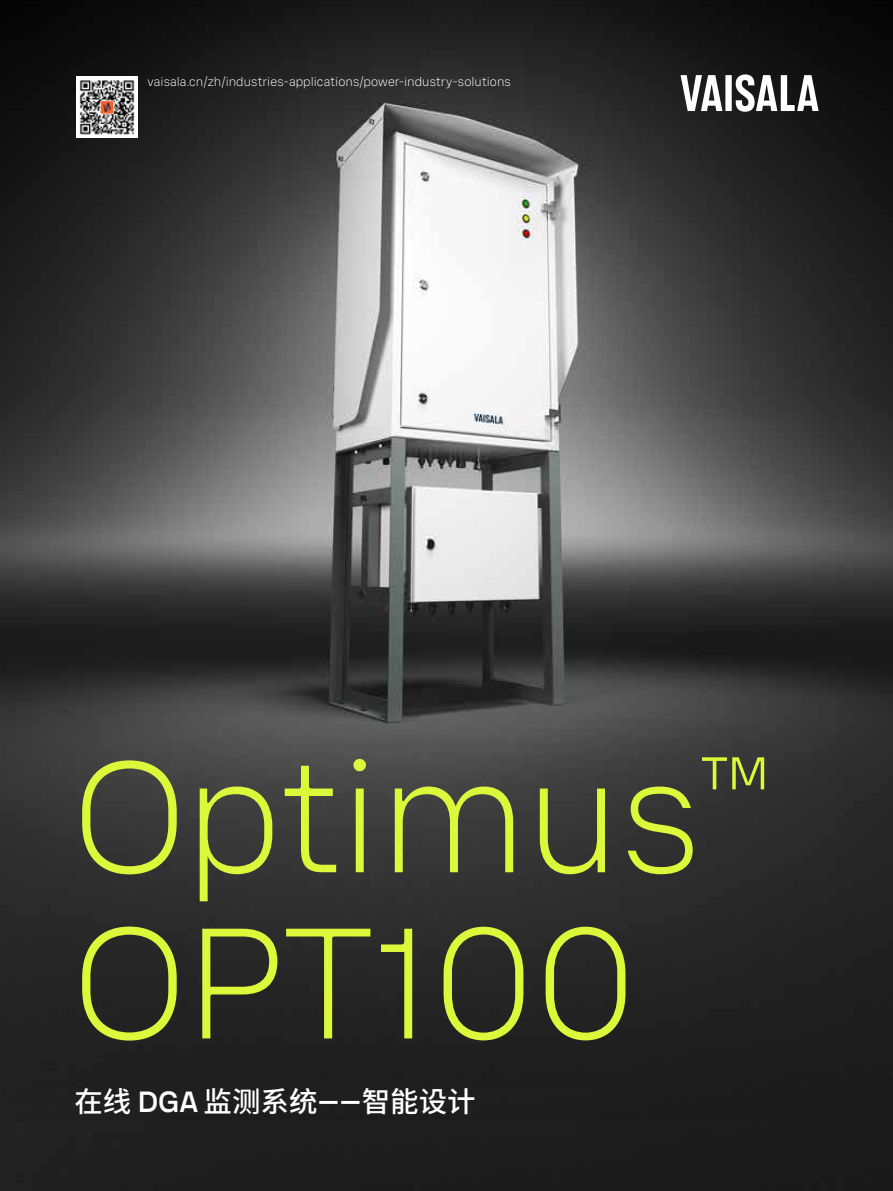
<style>
.page{position:relative;width:893px;height:1191px;background:#fff}
.page>*{position:absolute;margin:0;border:0;box-sizing:border-box;transform-origin:0 0}
.t1{font:300 153px/166.1px "Vaisala Sans";color:#dbf93a}
.t2{font:500 28.5px "Source Han Sans CN";color:#fff}
.t3{font:300 12px "Vaisala Sans";letter-spacing:.005em;color:#fff}
.s1{font-family:"Vaisala Sans"}
</style>
<div class="page">
<div style="left:0;top:1123px;width:893px;height:68px;background:#1d1d1d"></div>
<img style="left:0;top:0;width:893px;height:1123px">
<img style="left:77px;top:77px;width:61px;height:60px">
<svg style="left:681px;top:75px;width:41px;height:36px"></svg>
<div style="left:725px;top:75px;width:7px;height:36px;background:#fff"></div>
<svg style="left:736px;top:74px;width:83px;height:38px"></svg>
<p class="t3" style="left:148px;top:74px;width:365px">vaisala.cn/zh/industries-applications/power-industry-solutions</p>
<h1 class="t1" style="left:73px;top:727px;width:698px">Optimus<sup>™<br></sup>OPT100</h1>
<h2 class="t2" style="left:74px;top:1085px;width:403px">在线 <span class="s1">DGA</span> 监测系统<span class="s1">——</span>智能设计</h2>
</div>
